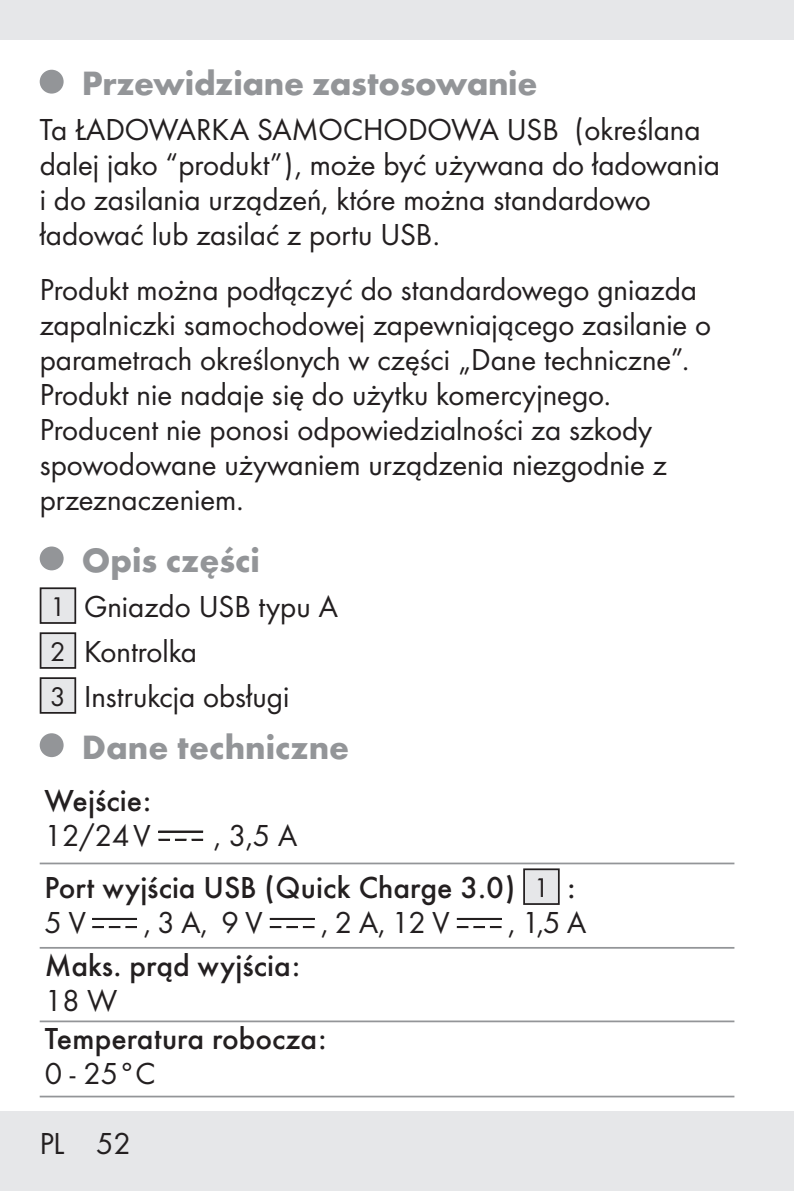
<style>
.page{position:relative;width:794px;height:1191px;background:#fff}
.page>*{position:absolute;margin:0;border:0;box-sizing:border-box;transform-origin:0 0}
.t1{font:700 35px "Futura";color:#939598}
.t2{font:31.5px/35px "Futura Boo";color:#231f20}
.t3{font:500 31.5px "Futura";color:#231f20}
.s1{font-size:28px}
.s2{font-family:"Futura Boo";font-weight:400;font-size:28px}
</style>
<div class="page">
<div style="left:0;top:1111px;width:794px;height:80px;background:#e6e7e9"></div>
<div style="left:0;top:0;width:794px;height:40px;background:#e6e7e9"></div>
<div style="left:40px;top:70px;width:24px;height:24px;background:#939598;border-radius:50%"></div>
<div style="left:40px;top:546px;width:24px;height:24px;background:#939598;border-radius:50%"></div>
<div style="left:41px;top:588px;width:34px;height:35px;background:#e6e7e9"></div>
<div style="left:40px;top:587px;width:36px;height:37px;border:2px solid #231f20"></div>
<div style="left:41px;top:633px;width:34px;height:35px;background:#e6e7e9"></div>
<div style="left:40px;top:632px;width:36px;height:37px;border:2px solid #231f20"></div>
<div style="left:41px;top:678px;width:34px;height:35px;background:#e6e7e9"></div>
<div style="left:40px;top:677px;width:36px;height:36px;border:2px solid #231f20"></div>
<div style="left:40px;top:733px;width:24px;height:24px;background:#939598;border-radius:50%"></div>
<hr style="left:40px;top:862px;width:694px;height:2px;background:#939598">
<hr style="left:40px;top:947px;width:694px;height:1px;background:#939598">
<hr style="left:40px;top:1020px;width:694px;height:2px;background:#939598">
<hr style="left:40px;top:1095px;width:694px;height:2px;background:#939598">
<svg style="left:158px;top:839px;width:28px;height:1px"></svg>
<div style="left:158px;top:830px;width:45px;height:2px;border:1px solid #231f20"></div>
<div style="left:524px;top:869px;width:35px;height:35px;background:#e6e7e9"></div>
<div style="left:523px;top:868px;width:36px;height:37px;border:2px solid #231f20"></div>
<svg style="left:92px;top:926px;width:45px;height:2px"></svg>
<div style="left:92px;top:918px;width:45px;height:1px;border:1px solid #231f20"></div>
<svg style="left:270px;top:926px;width:44px;height:2px"></svg>
<div style="left:270px;top:918px;width:44px;height:1px;border:1px solid #231f20"></div>
<svg style="left:457px;top:926px;width:44px;height:2px"></svg>
<div style="left:457px;top:918px;width:44px;height:1px;border:1px solid #231f20"></div>
<p class="t1" style="left:82px;top:58px;width:457px">Przewidziane zastosowanie</p>
<p class="t2" style="left:40px;top:110px;width:682px">Ta ŁADOWARKA SAMOCHODOWA USB (określana dalej jako “produkt”), może być używana do ładowania i do zasilania urządzeń, które można standardowo ładować lub zasilać z portu USB.</p>
<p class="t2" style="left:40px;top:270px;width:673px">Produkt można podłączyć do standardowego gniazda zapalniczki samochodowej zapewniającego zasilanie o parametrach określonych w części „Dane techniczne”.<br>Produkt nie nadaje się do użytku komercyjnego.<br>Producent nie ponosi odpowiedzialności za szkody spowodowane używaniem urządzenia niezgodnie z przeznaczeniem.</p>
<p class="t1" style="left:82px;top:534px;width:180px">Opis części</p>
<p class="t2" style="left:50px;top:582px;width:289px;line-height:44.8px"><span class="s1">1</span> Gniazdo USB typu A<br><span class="s1">2</span> Kontrolka<br><span class="s1">3</span> Instrukcja obsługi</p>
<p class="t1" style="left:82px;top:721px;width:269px">Dane techniczne</p>
<p class="t3" style="left:45px;top:777px;width:108px">Wejście:</p>
<p class="t2" style="left:45px;top:816px;width:107px">12/24V</p>
<p class="t2" style="left:214px;top:816px;width:85px">, 3,5 A</p>
<p class="t3" style="left:45px;top:864px;width:532px">Port wyjścia USB (Quick Charge 3.0) <span class="s2">1</span> :</p>
<p class="t2" style="left:45px;top:903px;width:43px">5 V</p>
<p class="t2" style="left:144px;top:903px;width:120px">, 3 A, 9 V</p>
<p class="t2" style="left:321px;top:903px;width:130px">, 2 A, 12 V</p>
<p class="t2" style="left:508px;top:903px;width:80px">, 1,5 A</p>
<p class="t3" style="left:45px;top:942px;width:257px">Maks. prąd wyjścia:</p>
<p class="t2" style="left:45px;top:981px;width:74px">18 W</p>
<p class="t3" style="left:45px;top:1016px;width:283px">Temperatura robocza:</p>
<p class="t2" style="left:45px;top:1054px;width:112px">0 - 25°C</p>
<p class="t2" style="left:40px;top:1124px;width:93px">PL 52</p>
</div>
